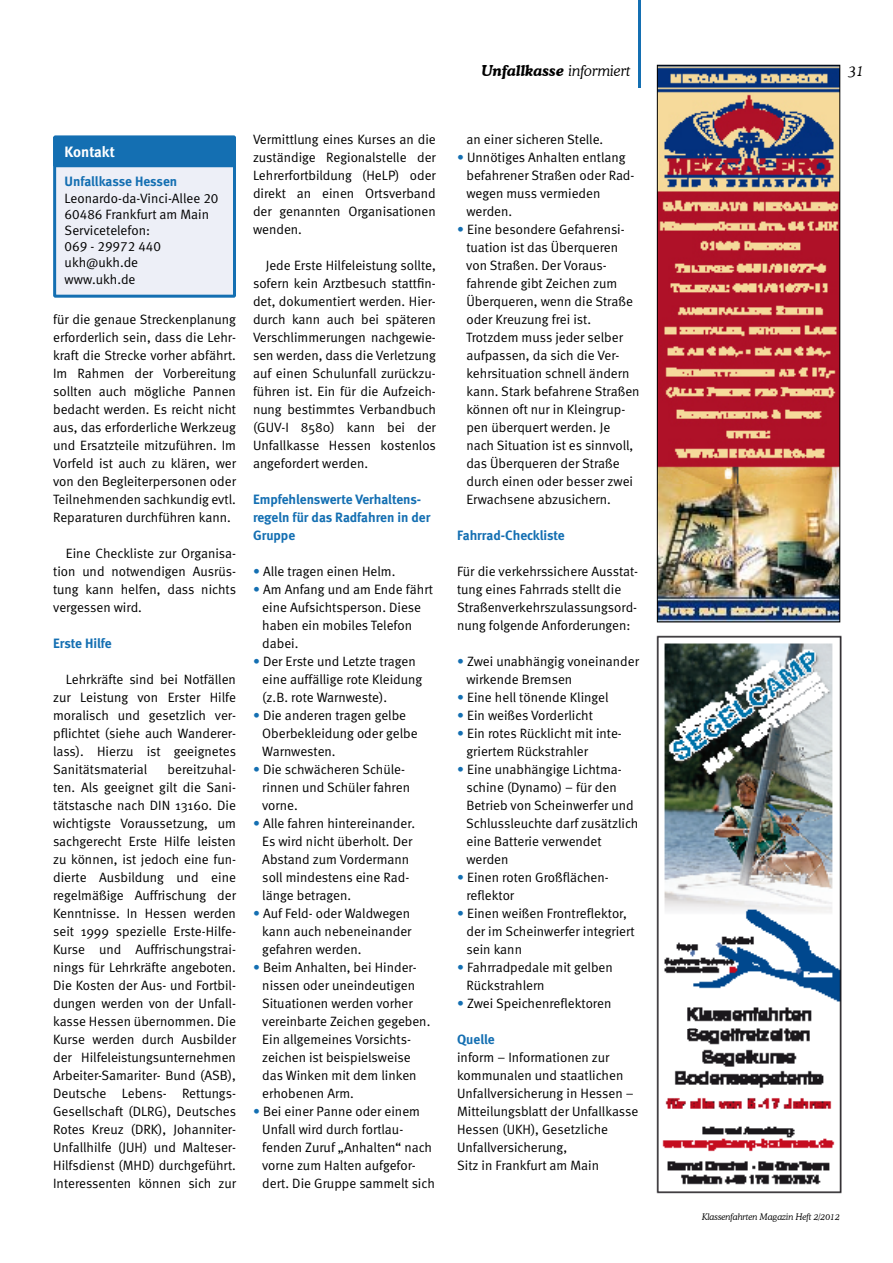
<style>
.page{position:relative;width:893px;height:1263px;background:#fff}
.page>*{position:absolute;margin:0;border:0;box-sizing:border-box;transform-origin:0 0}
.t1{font:italic 700 15px "Cooper BT";color:#000}
.t2{font:700 15px "Meta";color:#fff}
.t3{font:italic 300 15px "Cooper BT";color:#000}
.t4{font:13.5px/18px "Meta Normal";color:#000}
.t5{font:13.5px/16.2px "Meta Normal LF";color:#000}
.t6{font:700 13.5px/18px "Meta";color:#146fb2}
.t7{font:13.5px "Meta Bold LF";letter-spacing:-.005em;color:#146fb2}
.t8{font:italic 300 9px "Cooper BT";color:#000}
.s1{font-weight:300}
.s2{color:#146fb2}
</style>
<div class="page">
<hr style="left:639px;top:0;width:2px;height:87px;background:#146fb2">
<img style="left:659px;top:67px;width:179px;height:553px">
<div style="left:657px;top:65px;width:183px;height:557px;border:1px solid #000"></div>
<img style="left:656px;top:635px;width:186px;height:559px">
<div style="left:55px;top:137px;width:179px;height:159px;background:#edeff7"></div>
<div style="left:53px;top:136px;width:183px;height:162px;border:3px solid #146fb2"></div>
<div style="left:55px;top:137px;width:179px;height:29px;background:#146fb2"></div>
<div style="left:53px;top:136px;width:183px;height:31px;border:3px solid #146fb2"></div>
<p class="t1" style="left:481px;top:62px;width:150px">Unfallkasse <span class="s1">informiert</span></p>
<p class="t2" style="left:65px;top:143px;width:52px">Kontakt</p>
<p class="t7" style="left:65px;top:174px;width:114px">Unfallkasse Hessen</p>
<p class="t5" style="left:65px;top:190px;width:155px">Leonardo-da-Vinci-Allee 20<br>60486 Frankfurt am Main<br>Servicetelefon:<br>069 - 29972 440 ukh@ukh.de<br>www.ukh.de</p>
<p class="t4" style="left:53px;top:310px;width:184px;text-align:justify">für die genaue Streckenplanung erforderlich sein, dass die Lehr&shy;kraft die Strecke vorher abfährt.<br>Im Rahmen der Vorbereitung sollten auch mögliche Pannen bedacht werden. Es reicht nicht aus, das erforderliche Werkzeug und Ersatzteile mitzuführen. Im Vorfeld ist auch zu klären, wer von den Begleiterpersonen oder Teilnehmenden sachkundig evtl.<br>Reparaturen durchführen kann.</p>
<p class="t4" style="left:53px;top:544px;width:184px;text-align:justify;text-indent:13px">Eine Checkliste zur Organisa&shy;tion und notwendigen Ausrüs&shy;tung kann helfen, dass nichts vergessen wird.</p>
<p class="t6" style="left:53px;top:634px;width:60px">Erste Hilfe</p>
<p class="t4" style="left:53px;top:670px;width:184px;text-align:justify;text-indent:13px">Lehrkräfte sind bei Notfällen zur Leistung von Erster Hilfe moralisch und gesetzlich ver&shy;pflichtet (siehe auch Wanderer&shy;lass). Hierzu ist geeignetes Sanitätsmaterial</p>
<p class="t4" style="left:53px;top:760px;width:184px;text-align:justify;text-indent:114px">bereitzuhal&shy;ten. Als geeignet gilt die Sani&shy;tätstasche nach DIN 13160. Die wichtigste Voraussetzung, um sachgerecht Erste Hilfe leisten zu können, ist jedoch eine fun&shy;dierte Ausbildung und eine regelmäßige Auffrischung der Kenntnisse. In Hessen werden seit 1999 spezielle Erste-Hilfe-Kurse und Auffrischungstrai&shy;nings für Lehrkräfte angeboten.<br>Die Kosten der Aus- und Fortbil&shy;dungen werden von der Unfall&shy;kasse Hessen übernommen. Die Kurse werden durch Ausbilder der Hilfeleistungsunternehmen Arbeiter-Samariter- Bund (ASB), Deutsche Lebens- Rettungs-Gesellschaft (DLRG), Deutsches Rotes Kreuz (DRK), Johanniter-Unfallhilfe (JUH) und Malteser-Hilfsdienst (MHD) durchgeführt.<br>Interessenten können sich zur</p>
<p class="t4" style="left:253px;top:130px;width:184px;text-align:justify">Vermittlung eines Kurses an die zuständige Regionalstelle der Lehrerfortbildung (HeLP) oder direkt an einen Ortsverband der genannten Organisationen wenden.</p>
<p class="t4" style="left:253px;top:256px;width:184px;text-align:justify;text-indent:13px">Jede Erste Hilfeleistung sollte, sofern kein Arztbesuch stattfin&shy;det, dokumentiert werden. Hier&shy;durch kann auch bei späteren Verschlimmerungen nachgewie&shy;sen werden, dass die Verletzung auf einen Schulunfall zurückzu&shy;führen ist. Ein für die Aufzeich&shy;nung bestimmtes Verbandbuch (GUV-I 8580) kann bei der Unfallkasse Hessen kostenlos angefordert werden.</p>
<p class="t6" style="left:253px;top:490px;width:179px">Empfehlenswerte Verhaltens&shy;regeln für das Radfahren in der<br>Gruppe</p>
<p class="t4" style="left:253px;top:562px;width:144px"><span class="s2">•</span> Alle tragen einen Helm.</p>
<p class="t4" style="left:262px;top:580px;width:172px;text-indent:-9px"><span class="s2">•</span> Am Anfang und am Ende fährt eine Aufsichtsperson. Diese haben ein mobiles Telefon dabei.</p>
<p class="t4" style="left:262px;top:652px;width:161px;text-indent:-9px"><span class="s2">•</span> Der Erste und Letzte tragen eine auffällige rote Kleidung (z.B. rote Warnweste).</p>
<p class="t4" style="left:262px;top:706px;width:157px;text-indent:-9px"><span class="s2">•</span> Die anderen tragen gelbe<br>Oberbekleidung oder gelbe<br>Warnwesten.</p>
<p class="t4" style="left:262px;top:760px;width:149px;text-indent:-9px"><span class="s2">•</span> Die schwächeren Schüle&shy;rinnen und Schüler fahren vorne.</p>
<p class="t4" style="left:262px;top:814px;width:154px;text-indent:-9px"><span class="s2">•</span> Alle fahren hintereinander.<br>Es wird nicht überholt. Der<br>Abstand zum Vordermann soll mindestens eine Rad&shy;länge betragen.</p>
<p class="t4" style="left:262px;top:904px;width:151px;text-align:justify;text-indent:-9px"><span class="s2">•</span> Auf Feld- oder Waldwegen kann auch nebeneinander gefahren werden.</p>
<p class="t4" style="left:262px;top:958px;width:170px;text-indent:-9px"><span class="s2">•</span> Beim Anhalten, bei Hinder&shy;nissen oder uneindeutigen<br>Situationen werden vorher vereinbarte Zeichen gegeben.<br>Ein allgemeines Vorsichts&shy;zeichen ist beispielsweise das Winken mit dem linken erhobenen Arm.</p>
<p class="t4" style="left:262px;top:1102px;width:174px;text-indent:-9px"><span class="s2">•</span> Bei einer Panne oder einem<br>Unfall wird durch fortlau&shy;fenden Zuruf „Anhalten“ nach vorne zum Halten aufgefor&shy;dert. Die Gruppe sammelt sich</p>
<p class="t4" style="left:466px;top:130px;width:138px">an einer sicheren Stelle.</p>
<p class="t4" style="left:466px;top:148px;width:170px;text-indent:-9px"><span class="s2">•</span> Unnötiges Anhalten entlang befahrener Straßen oder Rad&shy;wegen muss vermieden werden.</p>
<p class="t4" style="left:466px;top:220px;width:175px;text-indent:-9px"><span class="s2">•</span> Eine besondere Gefahrensi&shy;tuation ist das Überqueren von Straßen. Der Voraus&shy;fahrende gibt Zeichen zum<br>Überqueren, wenn die Straße oder Kreuzung frei ist.<br>Trotzdem muss jeder selber aufpassen, da sich die Ver&shy;kehrsituation schnell ändern kann. Stark befahrene Straßen können oft nur in Kleingrup&shy;pen überquert werden. Je nach Situation ist es sinnvoll, das Überqueren der Straße durch einen oder besser zwei<br>Erwachsene abzusichern.</p>
<p class="t6" style="left:457px;top:526px;width:109px">Fahrrad-Checkliste</p>
<p class="t4" style="left:457px;top:562px;width:182px">Für die verkehrssichere Ausstat&shy;tung eines Fahrrads stellt die<br>Straßenverkehrszulassungsord&shy;nung folgende Anforderungen:</p>
<p class="t4" style="left:466px;top:652px;width:174px;text-indent:-9px"><span class="s2">•</span> Zwei unabhängig voneinander wirkende Bremsen</p>
<p class="t4" style="left:457px;top:688px;width:153px"><span class="s2">•</span> Eine hell tönende Klingel</p>
<p class="t4" style="left:457px;top:706px;width:137px"><span class="s2">•</span> Ein weißes Vorderlicht</p>
<p class="t4" style="left:466px;top:724px;width:157px;text-indent:-9px"><span class="s2">•</span> Ein rotes Rücklicht mit inte&shy;griertem Rückstrahler</p>
<p class="t4" style="left:466px;top:760px;width:174px;text-indent:-9px"><span class="s2">•</span> Eine unabhängige Lichtma&shy;schine (Dynamo) – für den<br>Betrieb von Scheinwerfer und<br>Schlussleuchte darf zusätzlich eine Batterie verwendet werden</p>
<p class="t4" style="left:466px;top:868px;width:144px;text-indent:-9px"><span class="s2">•</span> Einen roten Großflächen&shy;reflektor</p>
<p class="t4" style="left:466px;top:904px;width:170px;text-indent:-9px"><span class="s2">•</span> Einen weißen Frontreflektor, der im Scheinwerfer integriert sein kann</p>
<p class="t4" style="left:466px;top:958px;width:148px;text-indent:-9px"><span class="s2">•</span> Fahrradpedale mit gelben<br>Rückstrahlern</p>
<p class="t4" style="left:457px;top:994px;width:156px"><span class="s2">•</span> Zwei Speichenreflektoren</p>
<p class="t6" style="left:457px;top:1030px;width:39px">Quelle</p>
<p class="t4" style="left:457px;top:1048px;width:183px">inform – Informationen zur kommunalen und staatlichen<br>Unfallversicherung in Hessen –<br>Mitteilungsblatt der Unfallkasse<br>Hessen (UKH), Gesetzliche<br>Unfallversicherung,<br>Sitz in Frankfurt am Main</p>
<p class="t3" style="left:848px;top:62px;width:17px">31</p>
<p class="t8" style="left:702px;top:1211px;width:139px">Klassenfahrten Magazin Heft 2/2012</p>
</div>
